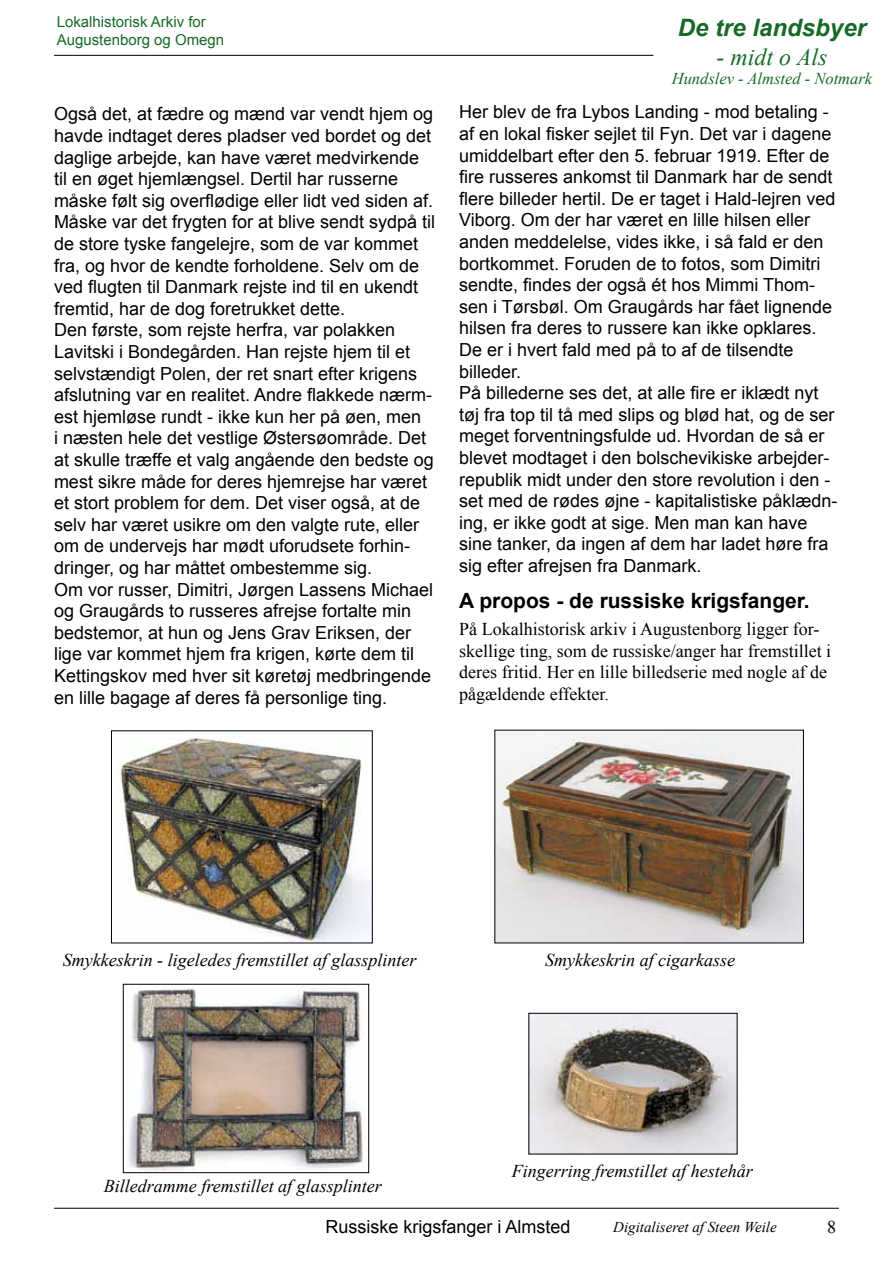
<style>
.page{position:relative;width:893px;height:1263px;background:#fff}
.page>*{position:absolute;margin:0;border:0;box-sizing:border-box;transform-origin:0 0}
.t1{font:italic 700 24px "Arial";color:#176928}
.t2{font:italic 24px "Times New Roman";color:#176928}
.t3{font:700 21px "Arial";color:#000}
.t4{font:18px/21.6px "Arial";color:#000}
.t5{font:18px/21.6px "Times New Roman";color:#000}
.t6{font:italic 18px "Times New Roman";color:#000}
.t7{font:italic 16.5px "Times New Roman";color:#176928}
.t8{font:15px/18px "Arial";color:#176928}
.t9{font:italic 15px "Times New Roman";color:#000}
</style>
<div class="page">
<hr style="left:54px;top:1208px;width:785px;height:1px;background:#000">
<hr style="left:54px;top:55px;width:599px;height:1px;background:#000">
<img style="left:118px;top:737px;width:252px;height:204px">
<img style="left:497px;top:732px;width:304px;height:209px">
<img style="left:531px;top:1015px;width:204px;height:137px">
<div style="left:529px;top:1013px;width:208px;height:141px;border:1px solid #000"></div>
<img style="left:128px;top:989px;width:237px;height:182px">
<div style="left:123px;top:984px;width:246px;height:189px;border:1px solid #000"></div>
<p class="t8" style="left:57px;top:13px;width:169px">Lokalhistorisk Arkiv for<br>Augustenborg og Omegn</p>
<h1 class="t1" style="left:678px;top:11px;width:190px">De tre landsbyer</h1>
<h1 class="t2" style="left:716px;top:40px;width:112px">- midt o Als</h1>
<p class="t7" style="left:672px;top:68px;width:202px">Hundslev - Almsted - Notmark</p>
<p class="t4" style="left:54px;top:103px;width:383px">Også det, at fædre og mænd var vendt hjem og havde indtaget deres pladser ved bordet og det daglige arbejde, kan have været medvirkende til en øget hjemlængsel. Dertil har russerne måske følt sig overflødige eller lidt ved siden af.<br>Måske var det frygten for at blive sendt sydpå til de store tyske fangelejre, som de var kommet fra, og hvor de kendte forholdene. Selv om de ved flugten til Danmark rejste ind til en ukendt fremtid, har de dog foretrukket dette.<br>Den første, som rejste herfra, var polakken Lavitski i Bondegården. Han rejste hjem til et selvstændigt Polen, der ret snart efter krigens afslutning var en realitet. Andre flakkede nærm&shy;est hjemløse rundt - ikke kun her på øen, men<br>i næsten hele det vestlige Østersøområde. Det at skulle træffe et valg angående den bedste og mest sikre måde for deres hjemrejse har været et stort problem for dem. Det viser også, at de selv har været usikre om den valgte rute, eller om de undervejs har mødt uforudsete forhin&shy;dringer, og har måttet ombestemme sig.<br>Om vor russer, Dimitri, Jørgen Lassens Michael og Graugårds to russeres afrejse fortalte min bedstemor, at hun og Jens Grav Eriksen, der lige var kommet hjem fra krigen, kørte dem til Kettingskov med hver sit køretøj medbringende en lille bagage af deres få personlige ting.</p>
<p class="t4" style="left:459px;top:101px;width:380px">Her blev de fra Lybos Landing - mod betaling - af en lokal fisker sejlet til Fyn. Det var i dagene umiddelbart efter den 5. februar 1919. Efter de fire russeres ankomst til Danmark har de sendt flere billeder hertil. De er taget i Hald-lejren ved Viborg. Om der har været en lille hilsen eller anden meddelelse, vides ikke, i så fald er den bortkommet. Foruden de to fotos, som Dimitri sendte, findes der også ét hos Mimmi Thom&shy;sen i Tørsbøl. Om Graugårds har fået lignende hilsen fra deres to russere kan ikke opklares.<br>De er i hvert fald med på to af de tilsendte billeder.<br>På billederne ses det, at alle fire er iklædt nyt tøj fra top til tå med slips og blød hat, og de ser meget forventningsfulde ud. Hvordan de så er blevet modtaget i den bolschevikiske arbejder&shy;republik midt under den store revolution i den - set med de rødes øjne - kapitalistiske påklædn&shy;ing, er ikke godt at sige. Men man kan have sine tanker, da ingen af dem har ladet høre fra sig efter afrejsen fra Danmark.</p>
<p class="t3" style="left:459px;top:587px;width:352px">A propos - de russiske krigsfanger.</p>
<p class="t5" style="left:459px;top:618px;width:373px">På Lokalhistorisk arkiv i Augustenborg ligger for&shy;skellige ting, som de russiske/anger har fremstillet i deres fritid. Her en lille billedserie med nogle af de pågældende effekter.</p>
<p class="t6" style="left:63px;top:947px;width:355px">Smykkeskrin - ligeledes fremstillet af glassplinter</p>
<p class="t6" style="left:104px;top:1173px;width:279px">Billedramme fremstillet af glassplinter</p>
<p class="t6" style="left:545px;top:947px;width:191px">Smykkeskrin af cigarkasse</p>
<p class="t6" style="left:512px;top:1158px;width:242px">Fingerring fremstillet af hestehår</p>
<p class="t4" style="left:325px;top:1216px;width:247px">Russiske krigsfanger i Almsted</p>
<p class="t9" style="left:613px;top:1216px;width:165px">Digitaliseret af Steen Weile</p>
<p class="t5" style="left:827px;top:1216px;width:10px">8</p>
</div>
